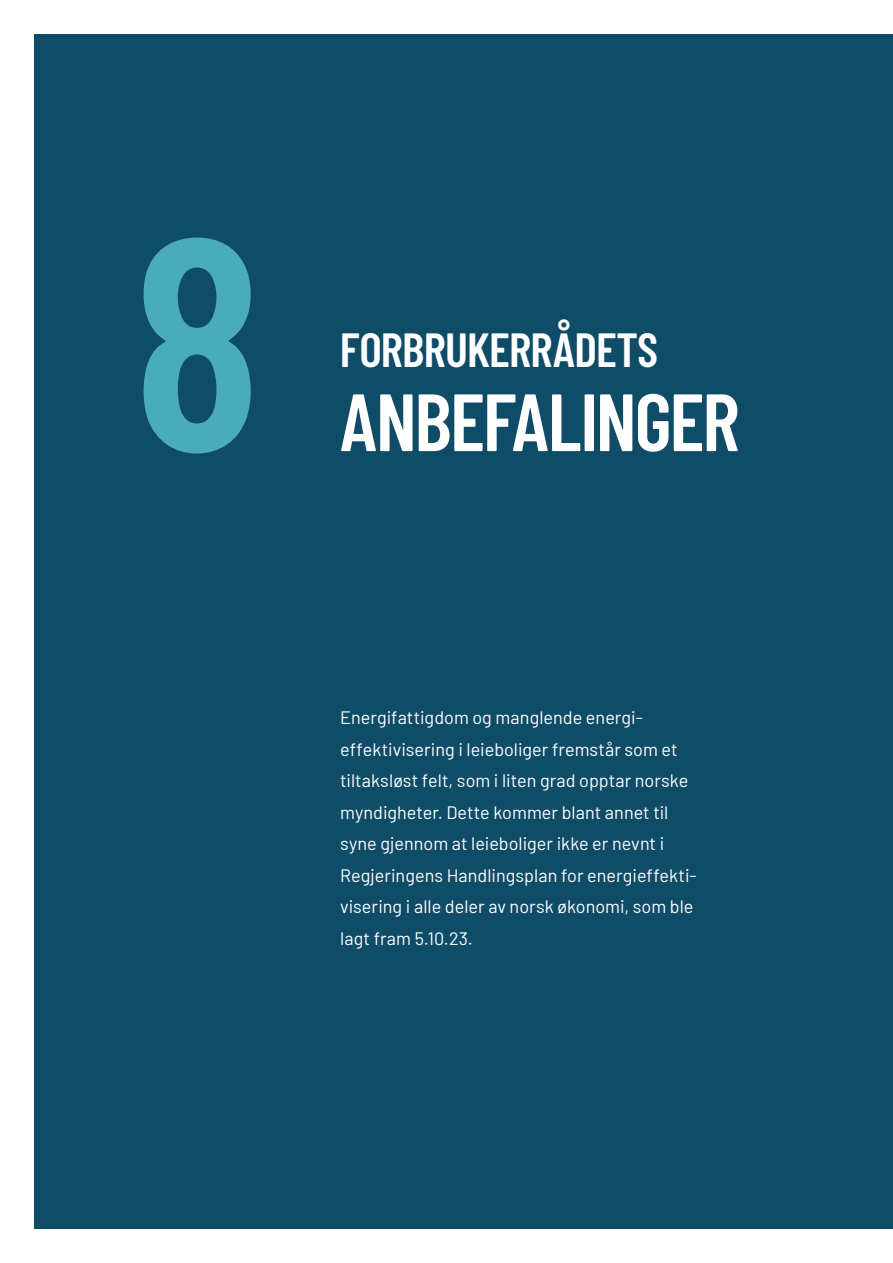
<style>
.page{position:relative;width:893px;height:1263px;background:#fff}
.page>*{position:absolute;margin:0;border:0;box-sizing:border-box;transform-origin:0 0}
.Tittel_1_36_42_Bold{font:600 300px "Barlow Condensed";color:#4aabbc}
.Tittel_0_54_56_Bold{font:600 81px "Barlow Condensed";letter-spacing:-.01em;color:#fff}
.Tittel_0_54_56_Bold-2{font:600 48px "Barlow Condensed";letter-spacing:-.005em;color:#fff}
.ingress{font:18px/31.5px "Barlow";color:#fff}
</style>
<div class="page">
<div style="left:34px;top:34px;width:859px;height:1195px;background:#0f4c68"></div>
<p class="Tittel_1_36_42_Bold" style="left:135px;top:129px;width:126px">8</p>
<p class="Tittel_0_54_56_Bold-2" style="left:340px;top:316px;width:319px">FORBRUKERRÅDETS</p>
<p class="Tittel_0_54_56_Bold" style="left:340px;top:364px;width:401px">ANBEFALINGER</p>
<p class="ingress" style="left:340px;top:700px;width:358px">Energifattigdom og manglende energi&shy;effektivisering i leieboliger fremstår som et tiltaksløst felt, som i liten grad opptar norske myndigheter. Dette kommer blant annet til syne gjennom at leieboliger ikke er nevnt i Regjeringens Handlingsplan for energieffekti&shy;visering i alle deler av norsk økonomi, som ble lagt fram 5.10.23.</p>
</div>
